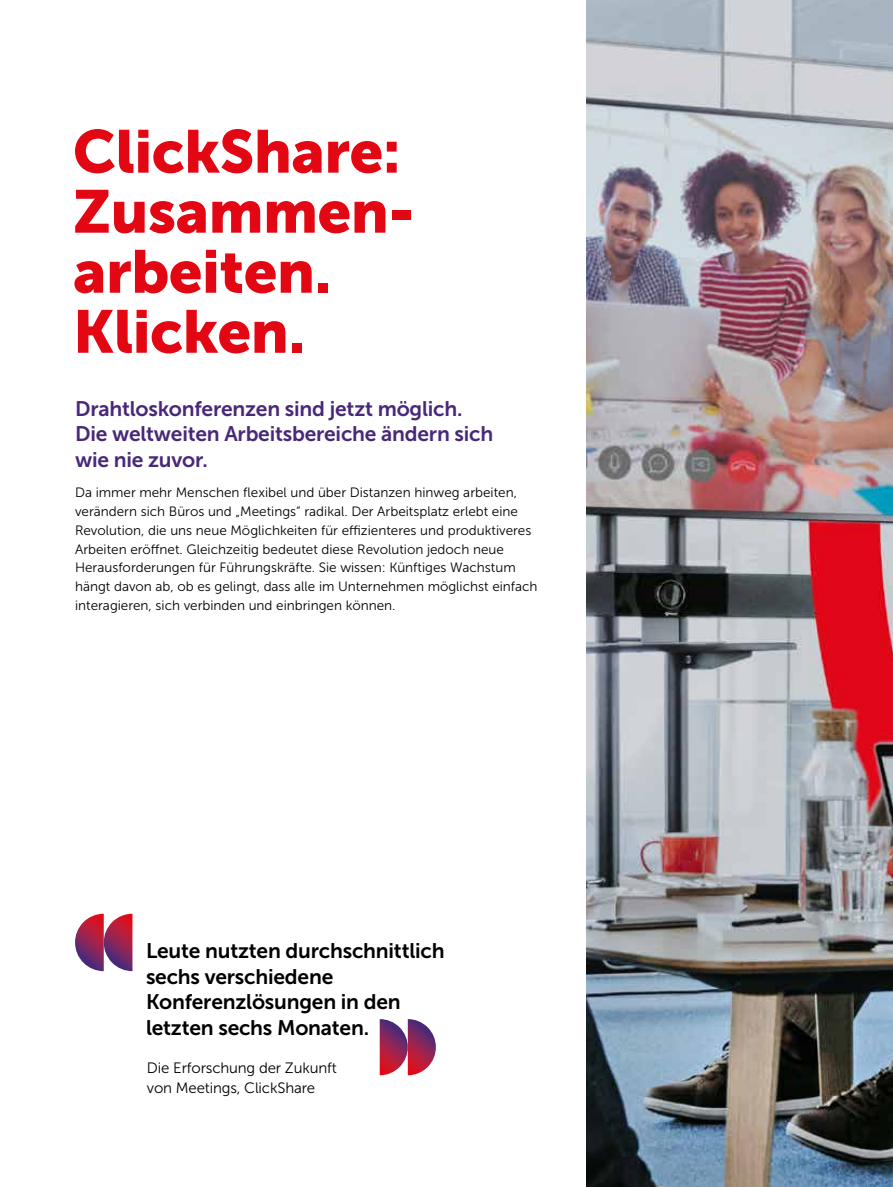
<style>
.page{position:relative;width:893px;height:1187px;background:#fff}
.page>*{position:absolute;margin:0;border:0;box-sizing:border-box;transform-origin:0 0}
.t1{font:60px/60px "Museo Sans 900";letter-spacing:-.01em;color:#e30613}
.t2{font:21px/25.5px "Museo Sans 700";letter-spacing:-.01em;color:#000}
.t3{font:21px/25.2px "Museo Sans 700";letter-spacing:-.01em;color:#482878}
.t4{font:15px/19.5px "Museo Sans 300";letter-spacing:-.01em;color:#000}
.t5{font:13.5px/18.8px "Museo Sans 300";color:#000}
</style>
<div class="page">
<img style="left:587px;top:0;width:306px;height:1186px">
<svg style="left:75px;top:913px;width:57px;height:58px"></svg>
<svg style="left:380px;top:1019px;width:56px;height:56px"></svg>
<h1 class="t1" style="left:73px;top:121px;width:344px">ClickShare:<br>Zusammen&shy;arbeiten.<br>Klicken.</h1>
<h2 class="t3" style="left:75px;top:396px;width:420px">Drahtloskonferenzen sind jetzt möglich.<br>Die weltweiten Arbeitsbereiche ändern sich wie nie zuvor.</h2>
<p class="t5" style="left:75px;top:483px;width:464px">Da immer mehr Menschen flexibel und über Distanzen hinweg arbeiten, verändern sich Büros und „Meetings“ radikal. Der Arbeitsplatz erlebt eine Revolution, die uns neue Möglichkeiten für effizienteres und produktiveres Arbeiten eröffnet. Gleichzeitig bedeutet diese Revolution jedoch neue Herausforderungen für Führungskräfte. Sie wissen: Künftiges Wachstum hängt davon ab, ob es gelingt, dass alle im Unternehmen möglichst einfach interagieren, sich verbinden und einbringen können.</p>
<h2 class="t2" style="left:146px;top:938px;width:300px">Leute nutzten durchschnittlich sechs verschiedene<br>Konferenzlösungen in den letzten sechs Monaten.</h2>
<p class="t4" style="left:147px;top:1058px;width:191px">Die Erforschung der Zukunft von Meetings, ClickShare</p>
</div>
